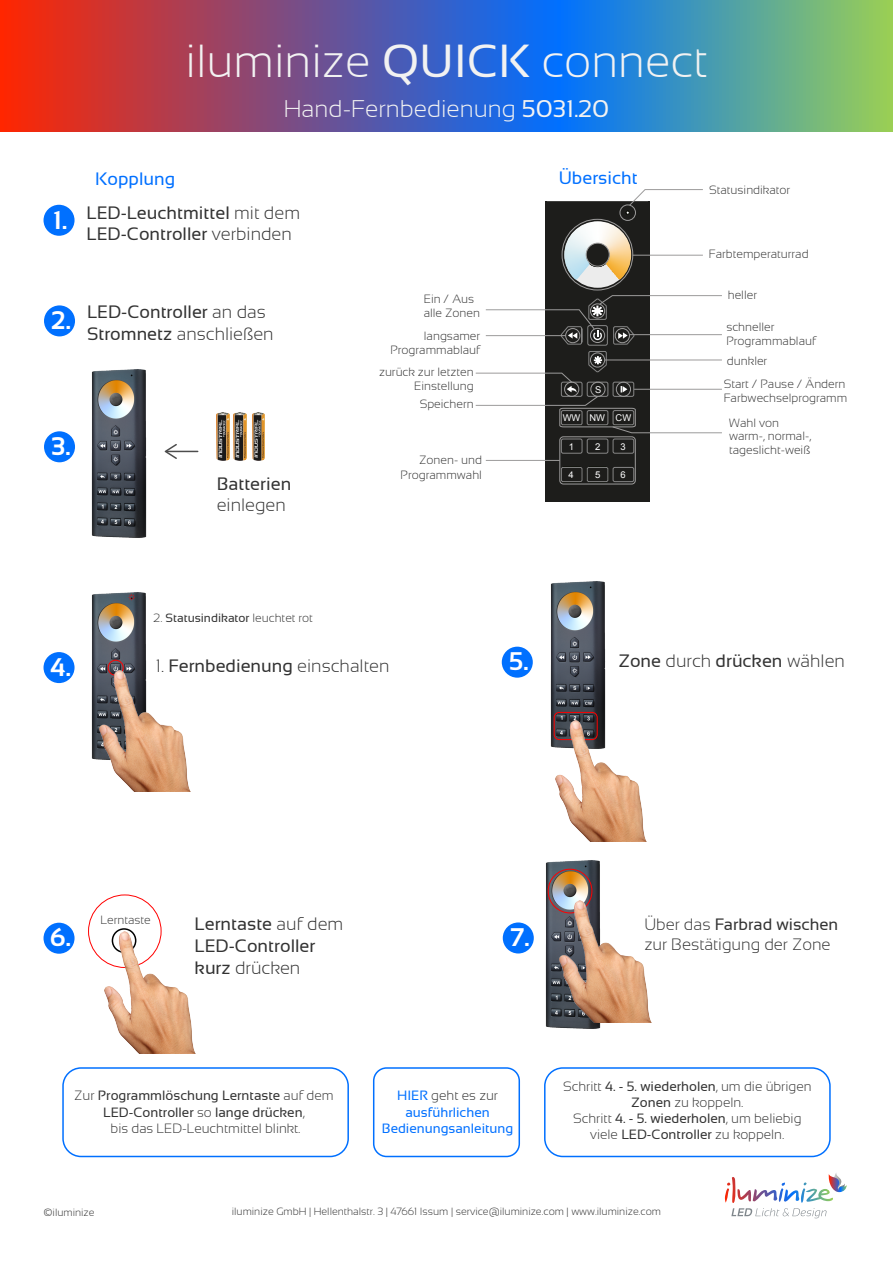
<style>
.page{position:relative;width:893px;height:1263px;background:#fff}
.page>*{position:absolute;margin:0;border:0;box-sizing:border-box;transform-origin:0 0}
.t1{font:300 46.35px "Sansation";color:#f2f2f2}
.t2{font:700 25.5px "Sansation";color:#fff}
.t3{font:300 24.15px "Sansation";color:#f2f2f2}
.t4{font:18px/21.6px "Sansation";color:#333}
.t5{font:300 18px "Sansation";color:#333}
.t6{font:18px "Sansation";color:#0070ff}
.t7{font:16.5px "Sansation";color:#333}
.t8{font:300 16.5px "Sansation";color:#333}
.t9{font:300 13.5px/16.2px "Sansation";color:#333;text-align:center}
.t10{font:13.5px/16.2px "Sansation";color:#333;text-align:center}
.t11{font:13.5px/16.2px "Sansation";color:#0070ff;text-align:center}
.t12{font:300 12px/14.4px "Sansation";color:#333}
.t13{font:12px "Sansation";color:#333}
.t14{font:300 10.5px "Sansation";color:#333}
.t15{font:9.3px "Arial";color:#fff}
.s1{font-weight:400}
.s2{font-weight:700;font-size:25.5px;color:#fff}
.s3{font-weight:300}
.s4{font-weight:300;color:#333}
</style>
<div class="page">
<img style="left:502px;top:860px;width:150px;height:169px">
<img style="left:43px;top:592px;width:104px;height:168px">
<div style="left:546px;top:202px;width:103px;height:299px;background:#1d1d1b"></div>
<div style="left:564px;top:222px;width:66px;height:66px;background:#ececec;border-radius:50%"></div>
<svg style="left:0;top:0;width:892px;height:132px;background:#6d6a8e"></svg>
<img style="left:217px;top:413px;width:12px;height:48px">
<img style="left:252px;top:413px;width:13px;height:48px">
<img style="left:234px;top:413px;width:13px;height:48px">
<div style="left:44px;top:652px;width:30px;height:31px;background:#0070ff;border-radius:50%"></div>
<div style="left:108px;top:660px;width:16px;height:16px;border:1px solid #f00;border-radius:50%"></div>
<svg style="left:128px;top:594px;width:7px;height:6px"></svg>
<div style="left:44px;top:205px;width:30px;height:31px;background:#0070ff;border-radius:50%"></div>
<div style="left:44px;top:305px;width:31px;height:31px;background:#0070ff;border-radius:50%"></div>
<div style="left:548px;top:869px;width:44px;height:44px;border:1px solid #f00;border-radius:50%"></div>
<div style="left:503px;top:923px;width:31px;height:31px;background:#0070ff;border-radius:50%"></div>
<img style="left:560px;top:901px;width:91px;height:121px">
<img style="left:99px;top:670px;width:92px;height:122px">
<svg style="left:561px;top:467px;width:47px;height:15px"></svg>
<hr style="left:546px;top:201px;width:103px;height:1px;background:#1d1d1b">
<hr style="left:546px;top:501px;width:103px;height:1px;background:#1d1d1b">
<hr style="left:545px;top:202px;width:1px;height:299px;background:#1d1d1b">
<div style="left:587px;top:467px;width:21px;height:15px;background:#1d1d1b;border-radius:2px"></div>
<div style="left:586px;top:467px;width:22px;height:15px;border:1px solid #868686;border-radius:2px"></div>
<div style="left:612px;top:467px;width:22px;height:15px;border:1px solid #868686;border-radius:2px"></div>
<div style="left:561px;top:467px;width:21px;height:15px;background:#1d1d1b;border-radius:2px"></div>
<div style="left:561px;top:467px;width:21px;height:15px;border:1px solid #868686;border-radius:2px"></div>
<div style="left:586px;top:439px;width:22px;height:15px;border:1px solid #868686;border-radius:2px"></div>
<div style="left:612px;top:439px;width:22px;height:15px;border:1px solid #868686;border-radius:2px"></div>
<div style="left:561px;top:439px;width:21px;height:15px;border:1px solid #868686;border-radius:2px"></div>
<div style="left:587px;top:325px;width:20px;height:21px;border:1px solid #868686;border-radius:2px"></div>
<hr style="left:632px;top:255px;width:71px;height:1px;background:#9c9b9b">
<hr style="left:486px;top:460px;width:74px;height:1px;background:#9c9b9b">
<div style="left:559px;top:436px;width:76px;height:48px;border:1px solid #9c9b9b;border-radius:4px"></div>
<svg style="left:626px;top:189px;width:77px;height:25px"></svg>
<div style="left:619px;top:204px;width:17px;height:17px;border:1px solid #9c9b9b;border-radius:50%"></div>
<div style="left:561px;top:219px;width:72px;height:71px;border:1px solid #9c9b9b;border-radius:50%"></div>
<img style="left:564px;top:221px;width:67px;height:59px">
<div style="left:585px;top:243px;width:24px;height:24px;border:1px solid #9c9b9b;border-radius:50%"></div>
<svg style="left:485px;top:295px;width:237px;height:50px"></svg>
<svg style="left:475px;top:351px;width:247px;height:83px"></svg>
<img style="left:44px;top:369px;width:155px;height:169px">
<img style="left:724px;top:1173px;width:122px;height:45px">
<div style="left:62px;top:1067px;width:287px;height:90px;border:2px solid #0070ff;border-radius:18px"></div>
<div style="left:544px;top:1067px;width:286px;height:90px;border:2px solid #0070ff;border-radius:18px"></div>
<div style="left:373px;top:1067px;width:147px;height:90px;border:2px solid #0070ff;border-radius:13px"></div>
<svg style="left:115px;top:928px;width:18px;height:4px"></svg>
<div style="left:44px;top:923px;width:30px;height:31px;background:#0070ff;border-radius:50%"></div>
<img style="left:104px;top:932px;width:91px;height:121px">
<img style="left:505px;top:581px;width:101px;height:167px">
<div style="left:554px;top:712px;width:43px;height:28px;border:1px solid #f00;border-radius:5px"></div>
<div style="left:501px;top:647px;width:31px;height:31px;background:#0070ff;border-radius:50%"></div>
<img style="left:555px;top:720px;width:91px;height:122px">
<h1 class="t1" style="left:185px;top:35px;width:523px">iluminize <span class="s1">QUICK</span> connect</h1>
<h3 class="t3" style="left:284px;top:95px;width:327px">Hand-Fernbedienung <span class="s1">5031.20</span></h3>
<h3 class="t6" style="left:95px;top:169px;width:81px">Kopplung</h3>
<h3 class="t6" style="left:558px;top:168px;width:80px">Übersicht</h3>
<p class="t12" style="left:709px;top:183px;width:83px">Statusindikator</p>
<h3 class="t4" style="left:86px;top:202px;width:215px;text-indent:-33px"><span class="s2">1.</span> LED-Leuchtmittel <span class="s3">mit dem<br></span>LED-Controller <span class="s3">verbinden</span></h3>
<h3 class="t4" style="left:87px;top:301px;width:188px;text-indent:-36px"><span class="s2">2.</span> LED-Controller <span class="s3">an das<br></span>Stromnetz <span class="s3">anschließen</span></h3>
<h2 class="t2" style="left:51px;top:432px;width:21px">3.</h2>
<h3 class="t4" style="left:217px;top:473px;width:76px">Batterien</h3>
<h3 class="t5" style="left:217px;top:495px;width:71px">einlegen</h3>
<p class="t12" style="left:424px;top:292px;width:58px;line-height:13.5px">Ein / Aus alle Zonen</p>
<p class="t12" style="left:390px;top:329px;width:91px;text-align:right">langsamer<br>Programmablauf</p>
<p class="t12" style="left:379px;top:365px;width:96px;text-align:right">zurück zur letzten<br>Einstellung</p>
<p class="t12" style="left:419px;top:397px;width:55px">Speichern</p>
<p class="t12" style="left:400px;top:453px;width:83px;text-align:right">Zonen- und<br>Programmwahl</p>
<p class="t15" style="left:595px;top:383px;width:8px">S</p>
<p class="t15" style="left:562px;top:412px;width:70px">WW NW CW</p>
<p class="t15" style="left:568px;top:440px;width:7px">1</p>
<p class="t15" style="left:595px;top:440px;width:7px">2</p>
<p class="t15" style="left:620px;top:440px;width:7px">3</p>
<p class="t15" style="left:568px;top:469px;width:7px">4</p>
<p class="t15" style="left:595px;top:469px;width:7px">5</p>
<p class="t15" style="left:620px;top:469px;width:7px">6</p>
<p class="t12" style="left:708px;top:247px;width:101px">Farbtemperaturrad</p>
<p class="t12" style="left:727px;top:288px;width:31px">heller</p>
<p class="t12" style="left:726px;top:319px;width:91px">schneller<br>Programmablauf</p>
<p class="t12" style="left:727px;top:354px;width:42px">dunkler</p>
<p class="t12" style="left:723px;top:377px;width:125px;line-height:13.5px">Start / Pause / Ändern<br>Farbwechselprogramm</p>
<p class="t12" style="left:729px;top:416px;width:83px;line-height:13.5px">Wahl von warm-, normal-, tageslicht-weiß</p>
<p class="t13" style="left:153px;top:611px;width:161px"><span class="s3">2.</span> Statusindikator <span class="s3">leuchtet rot</span></p>
<h2 class="t2" style="left:50px;top:653px;width:22px">4.</h2>
<h3 class="t5" style="left:156px;top:655px;width:235px">1. <span class="s1">Fernbedienung</span> einschalten</h3>
<h2 class="t2" style="left:509px;top:647px;width:22px">5.</h2>
<h3 class="t4" style="left:618px;top:650px;width:228px">Zone <span class="s3">durch</span> drücken <span class="s3">wählen</span></h3>
<p class="t12" style="left:100px;top:913px;width:52px">Lerntaste</p>
<h2 class="t2" style="left:50px;top:923px;width:23px">6.</h2>
<h3 class="t4" style="left:194px;top:913px;width:150px">Lerntaste <span class="s3">auf dem<br></span>LED-Controller kurz <span class="s3">drücken</span></h3>
<h3 class="t7" style="left:644px;top:915px;width:195px"><span class="s3">Über das</span> Farbrad wischen</h3>
<h2 class="t2" style="left:509px;top:923px;width:22px">7.</h2>
<h3 class="t8" style="left:644px;top:935px;width:188px">zur Bestätigung der Zone</h3>
<p class="t10" style="left:74px;top:1088px;width:261px"><span class="s3">Zur</span> Programmlöschung Lerntaste <span class="s3">auf dem<br></span>LED-Controller <span class="s3">so</span> lange drücken<span class="s3">,<br>bis das LED-Leuchtmittel blinkt.</span></p>
<p class="t11" style="left:382px;top:1088px;width:133px">HIER <span class="s4">geht es zur </span>ausführlichen<br>Bedienungsanleitung</p>
<p class="t9" style="left:563px;top:1078px;width:250px">Schritt <span class="s1">4. - 5. wiederholen</span>, um die übrigen <span class="s1">Zonen</span> zu koppeln.<br>Schritt <span class="s1">4. - 5. wiederholen</span>, um beliebig viele <span class="s1">LED-Controller</span> zu koppeln.</p>
<p class="t14" style="left:43px;top:1206px;width:53px">©iluminize</p>
<p class="t14" style="left:232px;top:1205px;width:430px">iluminize GmbH | Hellenthalstr. 3 | 47661 Issum | service@iluminize.com | www.iluminize.com</p>
</div>
